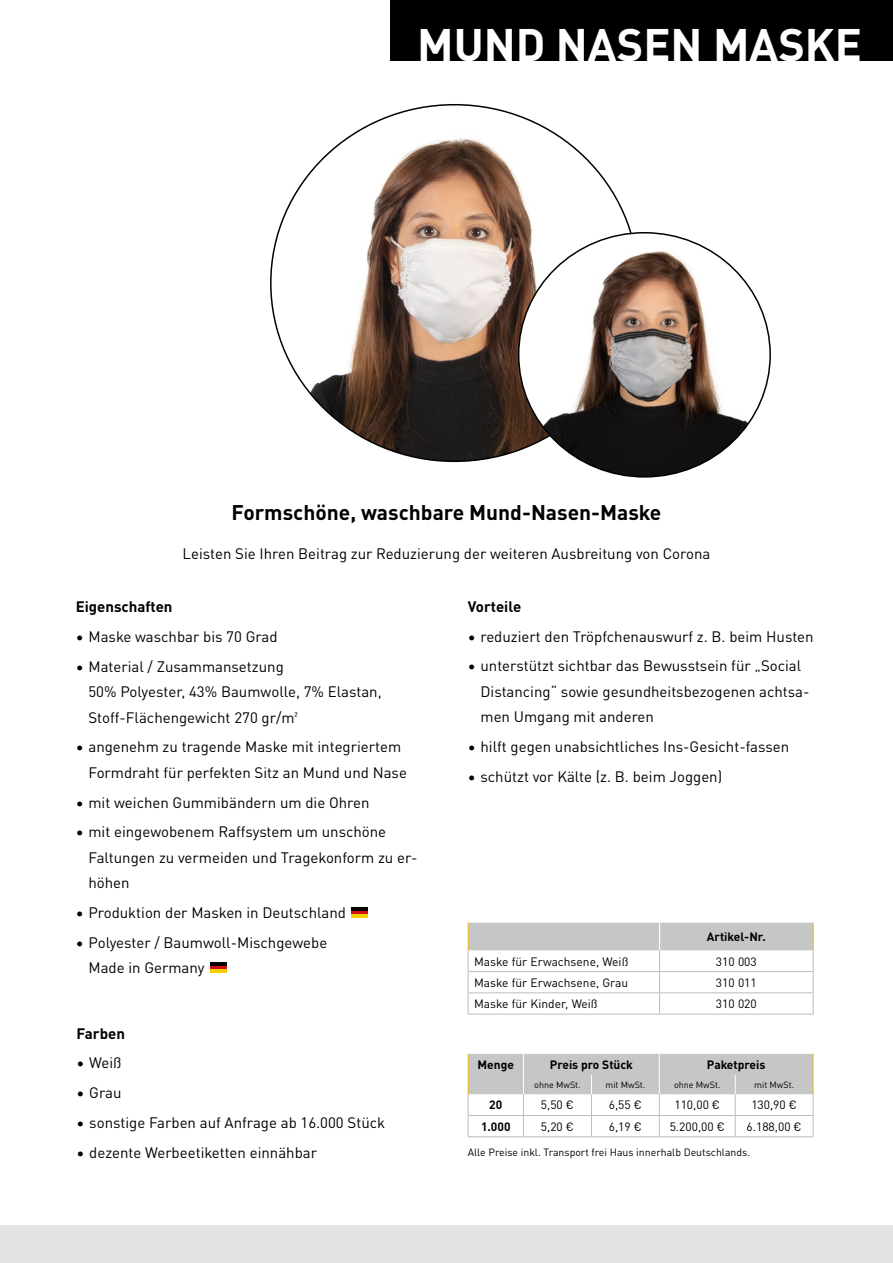
<style>
.page{position:relative;width:893px;height:1263px;background:#fff}
.page>*{position:absolute;margin:0;border:0;box-sizing:border-box;transform-origin:0 0}
.t1{font:700 45px "DINOT";color:#fff}
.t2{font:700 21px "DINOT";color:#000}
.t3{font:15px/25.5px "DINOT";color:#000}
.t4{font:700 15px "DINOT";color:#000}
.t5{font:12px "DINOT";color:#000}
.t6{font:700 12px "DINOT";color:#000}
.t7{font:10.5px "DINOT";color:#000}
.t8{font:9px "DINOT";color:#000}
</style>
<div class="page">
<div style="left:0;top:1225px;width:893px;height:38px;background:#e3e3e3"></div>
<div style="left:390px;top:0;width:503px;height:61px;background:#000"></div>
<img style="left:272px;top:118px;width:361px;height:343px">
<img style="left:520px;top:242px;width:250px;height:235px">
<hr style="left:352px;top:908px;width:16px;height:3px;background:#000">
<svg style="left:352px;top:911px;width:16px;height:4px"></svg>
<hr style="left:352px;top:915px;width:16px;height:3px;background:#f4ce00">
<hr style="left:210px;top:962px;width:16px;height:4px;background:#000">
<hr style="left:210px;top:966px;width:16px;height:3px;background:#cd1013">
<hr style="left:210px;top:969px;width:16px;height:4px;background:#f4ce00">
<hr style="left:468px;top:1136px;width:55px;height:1px;background:#bbbcbc">
<hr style="left:523px;top:1136px;width:68px;height:1px;background:#bbbcbc">
<hr style="left:591px;top:1136px;width:68px;height:1px;background:#bbbcbc">
<hr style="left:659px;top:1136px;width:76px;height:1px;background:#bbbcbc">
<hr style="left:735px;top:1136px;width:78px;height:1px;background:#bbbcbc">
<svg style="left:468px;top:1054px;width:346px;height:82px"></svg>
<hr style="left:468px;top:1014px;width:191px;height:1px;background:#bbbcbc">
<hr style="left:659px;top:1014px;width:155px;height:1px;background:#bbbcbc">
<svg style="left:468px;top:923px;width:346px;height:91px"></svg>
<h1 class="t1" style="left:417px;top:9px;width:446px">MUND NASEN MASKE</h1>
<h2 class="t2" style="left:232px;top:496px;width:431px">Formschöne, waschbare Mund-Nasen-Maske</h2>
<p class="t3" style="left:183px;top:540px;width:529px">Leisten Sie Ihren Beitrag zur Reduzierung der weiteren Ausbreitung von Corona</p>
<p class="t4" style="left:76px;top:595px;width:98px">Eigenschaften</p>
<p class="t3" style="left:76px;top:623px;width:203px">• Maske waschbar bis 70 Grad</p>
<p class="t3" style="left:88px;top:652px;width:295px;text-indent:-13px">• Material / Zusammansetzung<br>50% Polyester, 43% Baumwolle, 7% Elastan,<br>Stoff-Flächengewicht 270 gr/m²</p>
<p class="t3" style="left:88px;top:733px;width:320px;text-indent:-13px">• angenehm zu tragende Maske mit integriertem<br>Formdraht für perfekten Sitz an Mund und Nase</p>
<p class="t3" style="left:76px;top:788px;width:295px">• mit weichen Gummibändern um die Ohren</p>
<p class="t3" style="left:88px;top:818px;width:331px;text-indent:-13px">• mit eingewobenem Raffsystem um unschöne<br>Faltungen zu vermeiden und Tragekonform zu er&shy;höhen</p>
<p class="t3" style="left:76px;top:899px;width:272px">• Produktion der Masken in Deutschland</p>
<p class="t3" style="left:88px;top:929px;width:240px;text-indent:-13px">• Polyester / Baumwoll-Mischgewebe<br>Made in Germany</p>
<p class="t4" style="left:77px;top:1021px;width:50px">Farben</p>
<p class="t3" style="left:77px;top:1049px;width:47px">• Weiß</p>
<p class="t3" style="left:77px;top:1079px;width:46px">• Grau</p>
<p class="t3" style="left:77px;top:1109px;width:310px">• sonstige Farben auf Anfrage ab 16.000 Stück</p>
<p class="t3" style="left:77px;top:1138px;width:242px">• dezente Werbeetiketten einnähbar</p>
<p class="t4" style="left:468px;top:595px;width:55px">Vorteile</p>
<p class="t3" style="left:468px;top:622px;width:347px">• reduziert den Tröpfchenauswurf z. B. beim Husten</p>
<p class="t3" style="left:480px;top:652px;width:331px;text-indent:-13px">• unterstützt sichtbar das Bewusstsein für „Social<br>Distancing“ sowie gesundheitsbezogenen achtsa&shy;men Umgang mit anderen</p>
<p class="t3" style="left:468px;top:733px;width:323px">• hilft gegen unabsichtliches Ins-Gesicht-fassen</p>
<p class="t3" style="left:468px;top:763px;width:256px">• schützt vor Kälte (z. B. beim Joggen)</p>
<p class="t6" style="left:707px;top:927px;width:60px">Artikel-Nr.</p>
<p class="t5" style="left:474px;top:952px;width:156px">Maske für Erwachsene, Weiß</p>
<p class="t5" style="left:716px;top:952px;width:42px">310 003</p>
<p class="t5" style="left:474px;top:973px;width:156px">Maske für Erwachsene, Grau</p>
<p class="t5" style="left:716px;top:973px;width:42px">310 011</p>
<p class="t5" style="left:474px;top:994px;width:125px">Maske für Kinder, Weiß</p>
<p class="t5" style="left:716px;top:994px;width:42px">310 020</p>
<p class="t6" style="left:478px;top:1055px;width:38px">Menge</p>
<p class="t6" style="left:550px;top:1055px;width:85px">Preis pro Stück</p>
<p class="t6" style="left:707px;top:1055px;width:60px">Paketpreis</p>
<p class="t8" style="left:534px;top:1078px;width:48px">ohne MwSt.</p>
<p class="t8" style="left:605px;top:1078px;width:41px">mit MwSt.</p>
<p class="t8" style="left:674px;top:1078px;width:48px">ohne MwSt.</p>
<p class="t8" style="left:754px;top:1078px;width:41px">mit MwSt.</p>
<p class="t6" style="left:489px;top:1096px;width:15px">20</p>
<p class="t5" style="left:541px;top:1096px;width:35px">5,50 €</p>
<p class="t5" style="left:609px;top:1096px;width:35px">6,55 €</p>
<p class="t5" style="left:674px;top:1096px;width:47px">110,00 €</p>
<p class="t5" style="left:751px;top:1096px;width:47px">130,90 €</p>
<p class="t6" style="left:481px;top:1117px;width:31px">1.000</p>
<p class="t5" style="left:541px;top:1117px;width:35px">5,20 €</p>
<p class="t5" style="left:609px;top:1117px;width:35px">6,19 €</p>
<p class="t5" style="left:670px;top:1117px;width:57px">5.200,00 €</p>
<p class="t5" style="left:747px;top:1117px;width:57px">6.188,00 €</p>
<p class="t7" style="left:468px;top:1144px;width:284px">Alle Preise inkl. Transport frei Haus innerhalb Deutschlands.</p>
</div>
